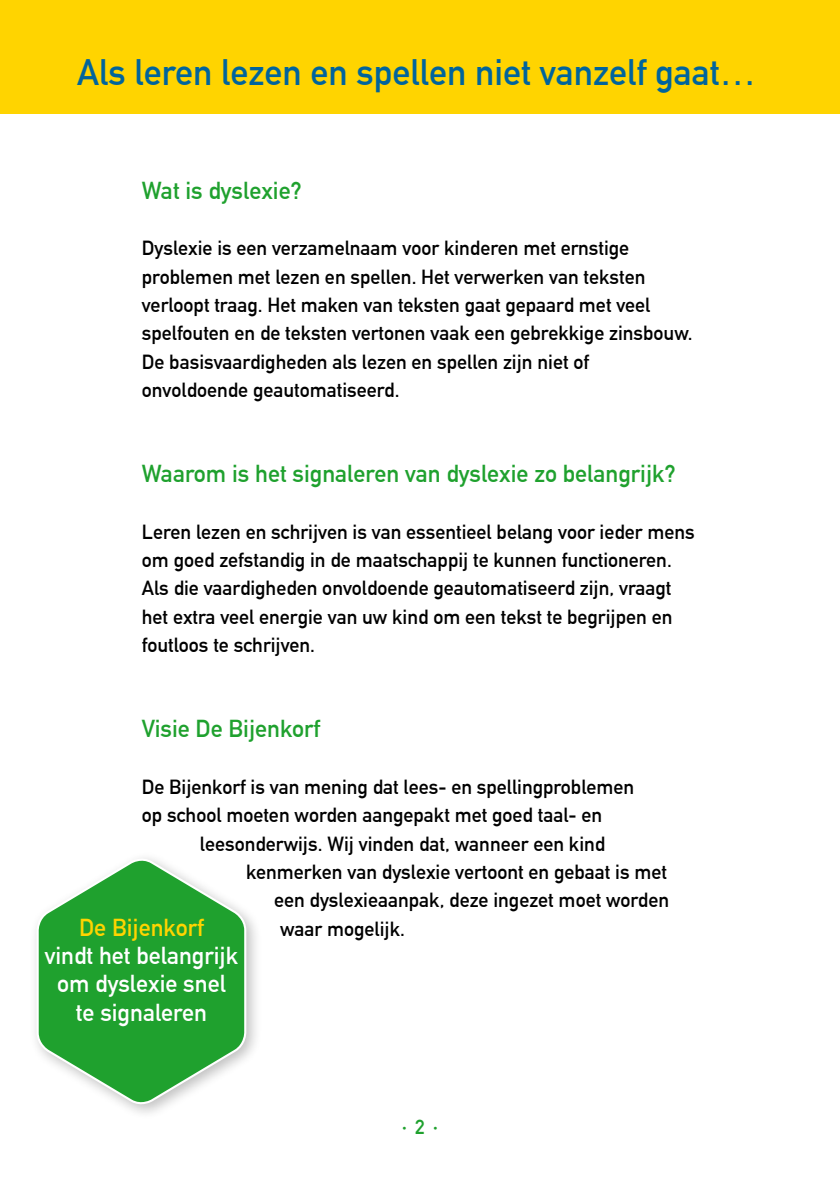
<style>
.page{position:relative;width:840px;height:1191px;background:#fff}
.page>*{position:absolute;margin:0;border:0;box-sizing:border-box;transform-origin:0 0}
.t1{font:700 36px "DIN Alternate";color:#00649c}
.t2{font:700 24px "DIN Alternate";color:#1fa12e}
.t3{font:700 24px/28.4px "DIN Alternate";color:#fff;text-align:center}
.t4{font:700 24px "DIN Alternate";color:#ffd400}
.t5{font:700 20px/28.4px "DIN Alternate";color:#000}
.t6{font:700 8px "DIN Alternate";color:#1fa12e}
.s1{font-size:20px}
</style>
<div class="page">
<div style="left:0;top:0;width:839px;height:113px;background:#ffd400"></div>
<div style="left:28px;top:851px;width:234px;height:269px;background:#000;opacity:.25"></div>
<svg style="left:36px;top:856px;width:211px;height:250px"></svg>
<h1 class="t1" style="left:77px;top:45px;width:680px">Als leren lezen en spellen niet vanzelf gaat…</h1>
<p class="t2" style="left:142px;top:172px;width:161px">Wat is dyslexie?</p>
<p class="t5" style="left:142px;top:233px;width:552px">Dyslexie is een verzamelnaam voor kinderen met ernstige problemen met lezen en spellen. Het verwerken van teksten verloopt traag. Het maken van teksten gaat gepaard met veel spelfouten en de teksten vertonen vaak een gebrekkige zinsbouw.<br>De basisvaardigheden als lezen en spellen zijn niet of onvoldoende geautomatiseerd.</p>
<p class="t2" style="left:142px;top:455px;width:535px">Waarom is het signaleren van dyslexie zo belangrijk?</p>
<p class="t5" style="left:142px;top:516px;width:554px">Leren lezen en schrijven is van essentieel belang voor ieder mens om goed zefstandig in de maatschappij te kunnen functioneren.<br>Als die vaardigheden onvoldoende geautomatiseerd zijn, vraagt het extra veel energie van uw kind om een tekst te begrijpen en foutloos te schrijven.</p>
<p class="t2" style="left:142px;top:710px;width:180px">Visie De Bijenkorf</p>
<p class="t5" style="left:142px;top:771px;width:493px">De Bijenkorf is van mening dat lees- en spellingproblemen op school moeten worden aangepakt met goed taal- en</p>
<p class="t5" style="left:200px;top:828px;width:406px">leesonderwijs. Wij vinden dat, wanneer een kind</p>
<p class="t5" style="left:246px;top:856px;width:422px">kenmerken van dyslexie vertoont en gebaat is met</p>
<p class="t5" style="left:274px;top:884px;width:396px">een dyslexieaanpak, deze ingezet moet worden</p>
<p class="t4" style="left:79px;top:909px;width:126px">De Bijenkorf</p>
<p class="t5" style="left:280px;top:913px;width:126px">waar mogelijk.</p>
<p class="t3" style="left:45px;top:940px;width:195px">vindt het belangrijk om dyslexie snel te signaleren</p>
<p class="t6" style="left:402px;top:1122px;width:36px">• <span class="s1">2</span> •</p>
</div>
